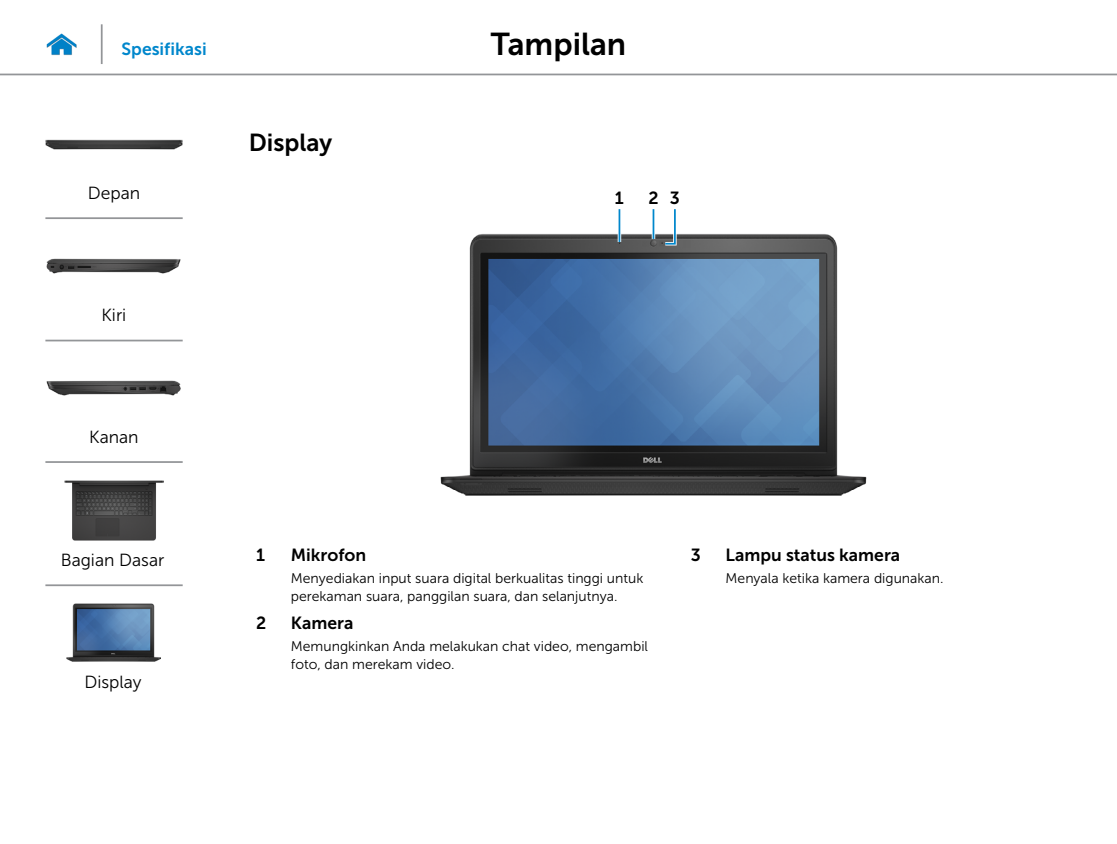
<style>
.page{position:relative;width:1117px;height:844px;background:#fff}
.page>*{position:absolute;margin:0;border:0;box-sizing:border-box;transform-origin:0 0}
.t1{font:31.5px "Museo Sans For Dell 700";color:#000}
.Head2{font:24.5px "Museo Sans For Dell 700";color:#000}
.Callout_Head{font:17.5px "Museo Sans For Dell 700";color:#000}
.t2{font:17.5px "Museo Sans For Dell 300";color:#000}
.t3{font:17.5px "Museo Sans For Dell 700";color:#0087cc}
.Callout-L{font:17.5px "Museo Sans For Dell 700";color:#000}
.Callout_description{font:14px/17.5px "Museo Sans For Dell 300";color:#000}
</style>
<div class="page">
<hr style="left:0;top:74px;width:1116px;height:1px;background:#939598">
<img style="left:46px;top:33px;width:31px;height:23px">
<img style="left:440px;top:234px;width:427px;height:262px">
<svg style="left:617px;top:209px;width:4px;height:33px"></svg>
<hr style="left:618px;top:209px;width:2px;height:33px;background:#0087cc">
<svg style="left:661px;top:209px;width:17px;height:38px"></svg>
<svg style="left:651px;top:209px;width:4px;height:30px"></svg>
<hr style="left:652px;top:209px;width:2px;height:30px;background:#0087cc">
<hr style="left:101px;top:24px;width:2px;height:40px;background:#939598">
<img style="left:45px;top:139px;width:137px;height:11px">
<img style="left:47px;top:258px;width:134px;height:15px">
<img style="left:47px;top:380px;width:134px;height:15px">
<img style="left:64px;top:480px;width:99px;height:60px">
<img style="left:67px;top:603px;width:94px;height:58px">
<hr style="left:45px;top:217px;width:138px;height:2px;background:#939598">
<hr style="left:45px;top:339px;width:138px;height:2px;background:#939598">
<hr style="left:45px;top:461px;width:138px;height:2px;background:#939598">
<hr style="left:45px;top:584px;width:138px;height:2px;background:#939598">
<p class="t3" style="left:122px;top:39px;width:86px">Spesifikasi</p>
<h1 class="t1" style="left:490px;top:26px;width:137px">Tampilan</h1>
<p class="t2" style="left:88px;top:183px;width:54px">Depan</p>
<p class="Head2" style="left:249px;top:128px;width:85px">Display</p>
<p class="Callout-L" style="left:614px;top:188px;width:10px">1</p>
<p class="Callout-L" style="left:648px;top:188px;width:12px">2</p>
<p class="Callout-L" style="left:669px;top:188px;width:12px">3</p>
<p class="t2" style="left:102px;top:305px;width:26px">Kiri</p>
<p class="t2" style="left:89px;top:428px;width:51px">Kanan</p>
<p class="t2" style="left:61px;top:550px;width:105px">Bagian Dasar</p>
<p class="t2" style="left:84px;top:672px;width:59px">Display</p>
<p class="Callout_Head" style="left:256px;top:544px;width:10px">1</p>
<p class="Callout_Head" style="left:291px;top:544px;width:77px">Mikrofon</p>
<p class="Callout_description" style="left:291px;top:569px;width:354px">Menyediakan input suara digital berkualitas tinggi untuk perekaman suara, panggilan suara, dan selanjutnya.</p>
<p class="Callout_Head" style="left:256px;top:612px;width:12px">2</p>
<p class="Callout_Head" style="left:291px;top:612px;width:64px">Kamera</p>
<p class="Callout_description" style="left:291px;top:637px;width:358px">Memungkinkan Anda melakukan chat video, mengambil foto, dan merekam video.</p>
<p class="Callout_Head" style="left:690px;top:544px;width:12px">3</p>
<p class="Callout_Head" style="left:725px;top:544px;width:176px">Lampu status kamera</p>
<p class="Callout_description" style="left:725px;top:569px;width:219px">Menyala ketika kamera digunakan.</p>
</div>
